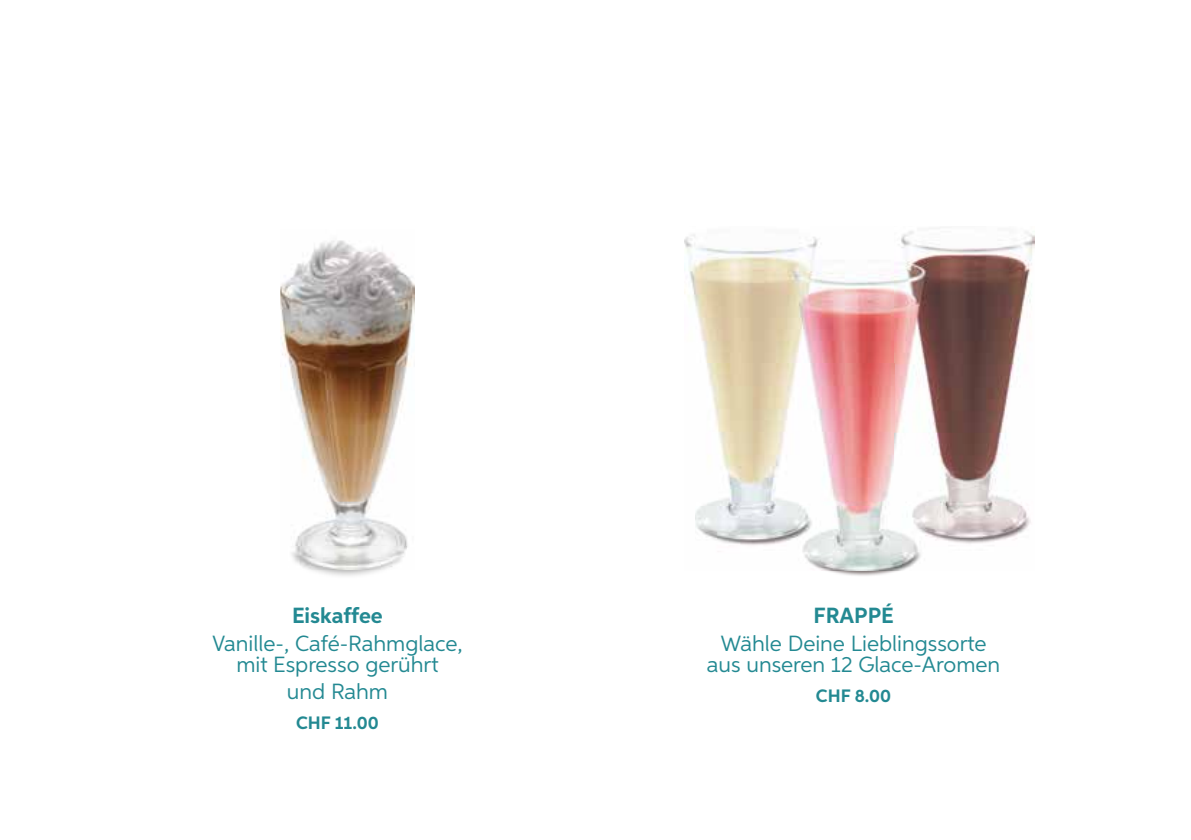
<style>
.page{position:relative;width:1191px;height:840px;background:#fff}
.page>*{position:absolute;margin:0;border:0;box-sizing:border-box;transform-origin:0 0}
.t1{font:22px/21.6px "Aspira";color:#238992;text-align:center}
.t2{font:700 22px "Aspira";color:#238992}
.t3{font:700 18px "Aspira";color:#238992}
</style>
<div class="page">
<img style="left:280px;top:240px;width:134px;height:329px">
<img style="left:821px;top:570px;width:82px;height:6px">
<img style="left:684px;top:231px;width:350px;height:339px">
<p class="t2" style="left:292px;top:601px;width:92px">Eiskaffee</p>
<p class="t1" style="left:212px;top:631px;width:252px">Vanille-, Café-Rahmglace, mit Espresso gerührt</p>
<p class="t1" style="left:287px;top:679px;width:103px">und Rahm</p>
<p class="t3" style="left:296px;top:711px;width:84px">CHF 11.00</p>
<p class="t2" style="left:813px;top:601px;width:82px">FRAPPÉ</p>
<p class="t1" style="left:707px;top:631px;width:295px">Wähle Deine Lieblingssorte aus unseren 12 Glace-Aromen</p>
<p class="t3" style="left:816px;top:684px;width:77px">CHF 8.00</p>
</div>
